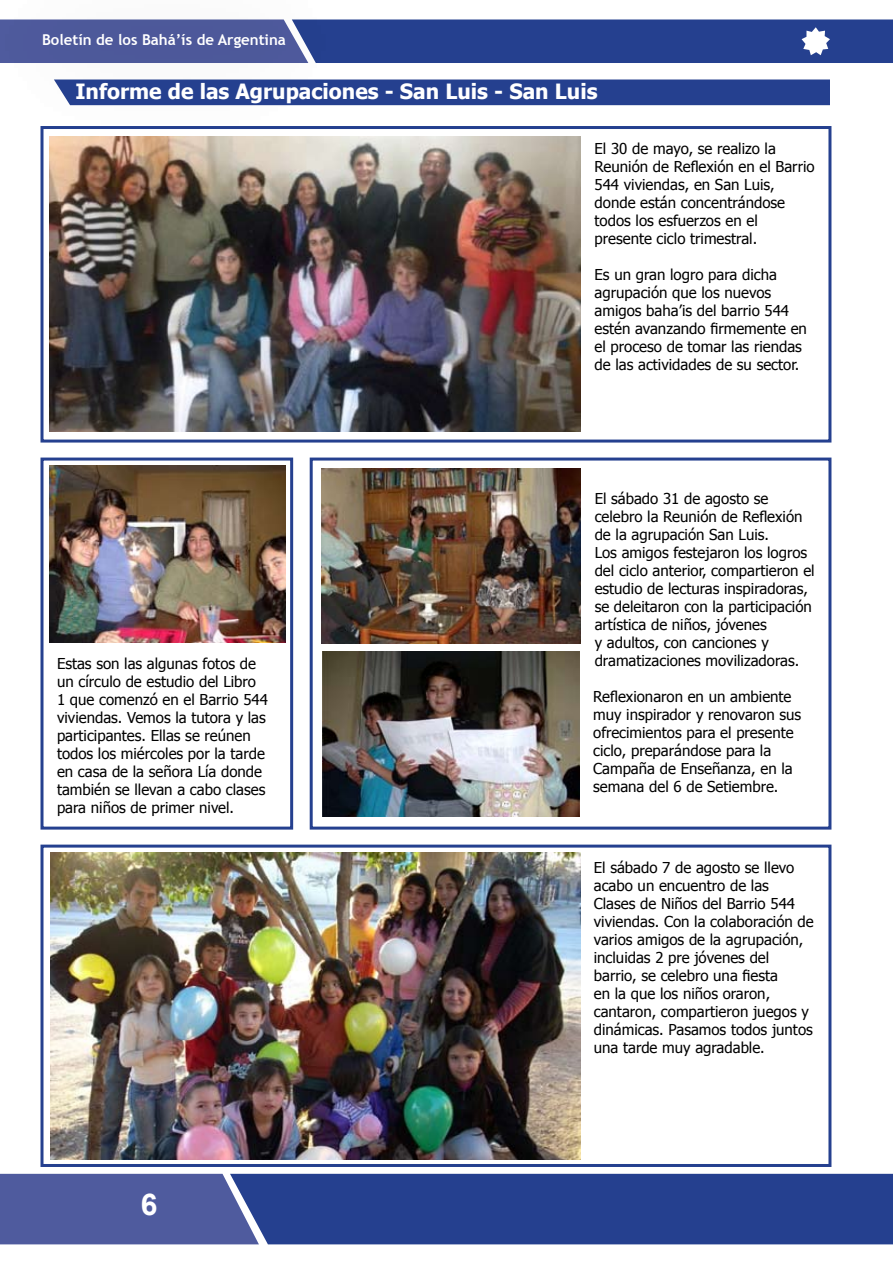
<style>
.page{position:relative;width:893px;height:1263px;background:#fff}
.page>*{position:absolute;margin:0;border:0;box-sizing:border-box;transform-origin:0 0}
.t1{font:700 30px "Arial";color:#fff}
.t2{font:700 21px "Tahoma";color:#fff}
.t3{font:15px/18px "Tahoma";color:#000}
.t4{font:700 15px "Trebuchet MS";color:#fff}
</style>
<div class="page">
<div style="left:259px;top:1174px;width:634px;height:70px;background:#25408f"></div>
<svg style="left:0;top:1174px;width:259px;height:70px;background:#525ea0"></svg>
<svg style="left:0;top:19px;width:893px;height:44px;background:#394e96"></svg>
<div style="left:54px;top:80px;width:776px;height:25px;background:#25408f"></div>
<img style="left:50px;top:465px;width:235px;height:177px">
<div style="left:40px;top:126px;width:791px;height:316px;border:3px solid #25408f"></div>
<div style="left:40px;top:458px;width:253px;height:372px;border:3px solid #25408f"></div>
<div style="left:40px;top:844px;width:791px;height:323px;border:3px solid #25408f"></div>
<div style="left:310px;top:458px;width:521px;height:372px;border:3px solid #25408f"></div>
<img style="left:321px;top:468px;width:259px;height:176px">
<img style="left:322px;top:651px;width:257px;height:165px">
<img style="left:50px;top:137px;width:530px;height:295px">
<img style="left:51px;top:852px;width:529px;height:307px">
<p class="t4" style="left:42px;top:30px;width:245px">Boletín de los Bahá’ís de Argentina</p>
<h2 class="t2" style="left:75px;top:76px;width:523px">Informe de las Agrupaciones - San Luis - San Luis</h2>
<p class="t3" style="left:595px;top:139px;width:222px">El 30 de mayo, se realizo la<br>Reunión de Reflexión en el Barrio<br>544 viviendas, en San Luis, donde están concentrándose todos los esfuerzos en el presente ciclo trimestral.</p>
<p class="t3" style="left:595px;top:265px;width:214px">Es un gran logro para dicha agrupación que los nuevos amigos baha’is del barrio 544 estén avanzando firmemente en el proceso de tomar las riendas de las actividades de su sector.</p>
<p class="t3" style="left:57px;top:653px;width:212px">Estas son las algunas fotos de un círculo de estudio del Libro<br>1 que comenzó en el Barrio 544 viviendas. Vemos la tutora y las participantes. Ellas se reúnen todos los miércoles por la tarde en casa de la señora Lía donde también se llevan a cabo clases para niños de primer nivel.</p>
<h1 class="t1" style="left:141px;top:1185px;width:18px">6</h1>
<p class="t3" style="left:595px;top:488px;width:222px">El sábado 31 de agosto se celebro la Reunión de Reflexión de la agrupación San Luis.<br>Los amigos festejaron los logros del ciclo anterior, compartieron el estudio de lecturas inspiradoras, se deleitaron con la participación artística de niños, jóvenes<br>y adultos, con canciones y dramatizaciones movilizadoras.</p>
<p class="t3" style="left:593px;top:686px;width:210px">Reflexionaron en un ambiente muy inspirador y renovaron sus ofrecimientos para el presente ciclo, preparándose para la<br>Campaña de Enseñanza, en la semana del 6 de Setiembre.</p>
<p class="t3" style="left:594px;top:857px;width:221px">El sábado 7 de agosto se llevo acabo un encuentro de las<br>Clases de Niños del Barrio 544 viviendas. Con la colaboración de varios amigos de la agrupación, incluidas 2 pre jóvenes del barrio, se celebro una fiesta<br>en la que los niños oraron, cantaron, compartieron juegos y dinámicas. Pasamos todos juntos una tarde muy agradable.</p>
</div>
